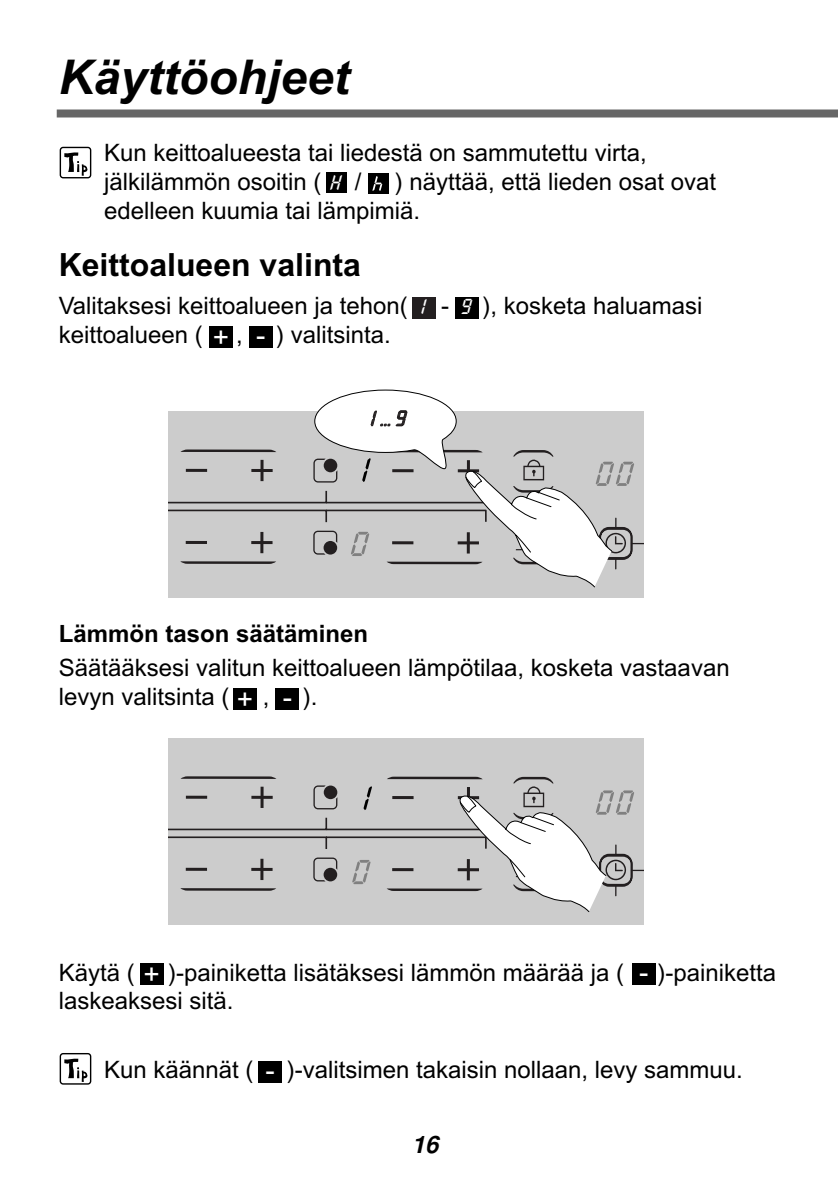
<style>
.page{position:relative;width:838px;height:1190px;background:#fff}
.page>*{position:absolute;margin:0;border:0;box-sizing:border-box;transform-origin:0 0}
.t1{font:italic 700 48px "Arial";color:#000}
.t2{font:700 32px "Arial";color:#000}
.t3{font:28px "Arial";color:#fff}
.t4{font:24px/28.8px "Arial";color:#000}
.t5{font:700 24px "Arial";color:#000}
.t6{font:italic 700 24px "Helvetica";color:#000}
.t7{font:20px "Digital";color:#231f20}
.t8{font:20px "Digital";color:#fff}
</style>
<div class="page">
<div style="left:57px;top:110px;width:781px;height:8px;background:#666"></div>
<div style="left:169px;top:411px;width:475px;height:187px;background:#ccc"></div>
<svg style="left:169px;top:389px;width:475px;height:199px"></svg>
<div style="left:169px;top:738px;width:475px;height:187px;background:#ccc"></div>
<svg style="left:169px;top:776px;width:475px;height:136px"></svg>
<div style="left:413px;top:297px;width:23px;height:21px;background:#231f20"></div>
<div style="left:233px;top:688px;width:23px;height:22px;background:#000"></div>
<div style="left:140px;top:963px;width:23px;height:22px;background:#000"></div>
<div style="left:276px;top:688px;width:23px;height:22px;background:#000"></div>
<div style="left:209px;top:327px;width:23px;height:21px;background:#000"></div>
<div style="left:249px;top:327px;width:24px;height:21px;background:#000"></div>
<div style="left:632px;top:964px;width:23px;height:21px;background:#000"></div>
<div style="left:259px;top:1062px;width:23px;height:21px;background:#000"></div>
<div style="left:456px;top:297px;width:23px;height:21px;background:#000"></div>
<div style="left:326px;top:172px;width:21px;height:21px;background:#000"></div>
<div style="left:368px;top:173px;width:21px;height:21px;background:#000"></div>
<svg style="left:372px;top:176px;width:10px;height:15px"></svg>
<div style="left:60px;top:147px;width:31px;height:31px;border:1px solid #000;border-radius:3px"></div>
<svg style="left:64px;top:152px;width:24px;height:24px"></svg>
<div style="left:60px;top:1053px;width:31px;height:32px;border:1px solid #000;border-radius:3px"></div>
<svg style="left:64px;top:1059px;width:24px;height:23px"></svg>
<h1 class="t1" style="left:59px;top:59px;width:292px">Käyttöohjeet</h1>
<p class="t4" style="left:104px;top:141px;width:544px">Kun keittoalueesta tai liedestä on sammutettu virta, jälkilämmön osoitin (</p>
<p class="t4" style="left:104px;top:170px;width:614px;text-indent:291px">) näyttää, että lieden osat ovat edelleen kuumia tai lämpimiä.</p>
<h2 class="t2" style="left:59px;top:253px;width:304px">Keittoalueen valinta</h2>
<p class="t4" style="left:59px;top:294px;width:351px">Valitaksesi keittoalueen ja tehon(</p>
<p class="t4" style="left:441px;top:294px;width:263px">- ), kosketa haluamasi</p>
<p class="t4" style="left:59px;top:323px;width:146px">keittoalueen (</p>
<p class="t4" style="left:355px;top:170px;width:8px">/</p>
<p class="t8" style="left:332px;top:172px;width:11px">h</p>
<p class="t8" style="left:462px;top:295px;width:11px">9</p>
<p class="t8" style="left:422px;top:295px;width:5px">1</p>
<p class="t4" style="left:276px;top:323px;width:116px">) valitsinta.</p>
<p class="t3" style="left:213px;top:326px;width:54px">+ -</p>
<p class="t4" style="left:236px;top:323px;width:8px">,</p>
<p class="t7" style="left:372px;top:407px;width:36px">1 ... 9</p>
<p class="t5" style="left:59px;top:624px;width:311px">Lämmön tason säätäminen</p>
<p class="t4" style="left:59px;top:656px;width:672px">Säätääksesi valitun keittoalueen lämpötilaa, kosketa vastaavan levyn valitsinta (</p>
<p class="t4" style="left:303px;top:684px;width:16px">).</p>
<p class="t3" style="left:237px;top:689px;width:18px">+</p>
<p class="t3" style="left:283px;top:687px;width:11px">-</p>
<p class="t4" style="left:263px;top:684px;width:8px">,</p>
<p class="t4" style="left:59px;top:960px;width:78px">Käytä (</p>
<p class="t4" style="left:168px;top:960px;width:458px">)-painiketta lisätäksesi lämmön määrää ja (</p>
<p class="t4" style="left:658px;top:960px;width:120px">)-painiketta</p>
<p class="t4" style="left:59px;top:989px;width:176px">laskeaksesi sitä.</p>
<p class="t3" style="left:144px;top:964px;width:18px">+</p>
<p class="t3" style="left:639px;top:962px;width:11px">-</p>
<p class="t4" style="left:104px;top:1058px;width:151px">Kun käännät (</p>
<p class="t4" style="left:287px;top:1058px;width:458px">)-valitsimen takaisin nollaan, levy sammuu.</p>
<p class="t3" style="left:265px;top:1060px;width:11px">-</p>
<p class="t6" style="left:412px;top:1136px;width:28px">16</p>
</div>
